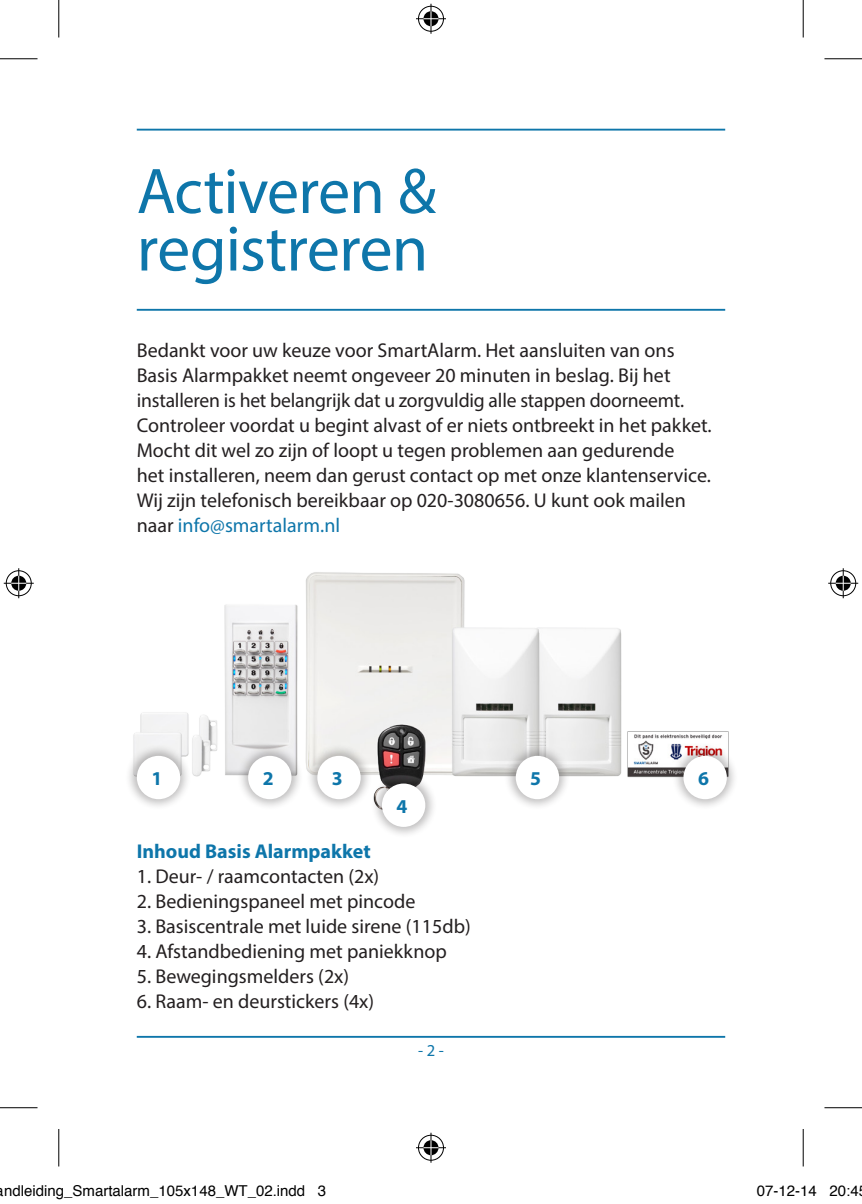
<style>
.page{position:relative;width:862px;height:1204px;background:#fff}
.page>*{position:absolute;margin:0;border:0;box-sizing:border-box;transform-origin:0 0}
.t1{font:65px/57.5px "Myriad Pro";letter-spacing:-.015em;color:#0e76aa}
.t2{font:20px/25px "Myriad Pro";color:#231f20}
.t3{font:700 20px "Myriad Pro";color:#0e76aa}
.t4{font:700 19.75px "Myriad Pro";color:#0e76aa}
.t5{font:16.75px "Myriad Pro";color:#0e76aa}
.t6{font:15px "Helvetica";color:#000}
.s1{color:#0e76aa}
</style>
<div class="page">
<hr style="left:137px;top:309px;width:588px;height:2px;background:#0e76aa">
<hr style="left:137px;top:1036px;width:588px;height:2px;background:#0e76aa">
<hr style="left:137px;top:129px;width:588px;height:2px;background:#0e76aa">
<img style="left:133px;top:572px;width:596px;height:206px">
<div style="left:125px;top:744px;width:67px;height:67px;background:#231f20;opacity:.3"></div>
<div style="left:137px;top:756px;width:43px;height:43px;background:#fff;border-radius:50%"></div>
<div style="left:236px;top:744px;width:67px;height:67px;background:#231f20;opacity:.3"></div>
<div style="left:248px;top:756px;width:43px;height:43px;background:#fff;border-radius:50%"></div>
<div style="left:305px;top:744px;width:67px;height:67px;background:#231f20;opacity:.3"></div>
<div style="left:317px;top:756px;width:44px;height:43px;background:#fff;border-radius:50%"></div>
<div style="left:370px;top:772px;width:67px;height:66px;background:#231f20;opacity:.3"></div>
<div style="left:382px;top:783px;width:43px;height:44px;background:#fff;border-radius:50%"></div>
<div style="left:504px;top:744px;width:66px;height:67px;background:#231f20;opacity:.3"></div>
<div style="left:516px;top:756px;width:43px;height:43px;background:#fff;border-radius:50%"></div>
<div style="left:671px;top:744px;width:67px;height:67px;background:#231f20;opacity:.3"></div>
<div style="left:683px;top:756px;width:44px;height:43px;background:#fff;border-radius:50%"></div>
<hr style="left:0;top:58px;width:38px;height:1px;background:#000">
<hr style="left:824px;top:58px;width:38px;height:1px;background:#000">
<hr style="left:0;top:1107px;width:38px;height:1px;background:#000">
<hr style="left:824px;top:1107px;width:38px;height:1px;background:#000">
<hr style="left:58px;top:0;width:1px;height:37px;background:#000">
<hr style="left:58px;top:1129px;width:1px;height:37px;background:#000">
<hr style="left:802px;top:0;width:1px;height:37px;background:#000">
<hr style="left:802px;top:1129px;width:1px;height:37px;background:#000">
<div style="left:417px;top:5px;width:28px;height:28px;border:3px solid #fff;border-radius:50%"></div>
<hr style="left:416px;top:17px;width:30px;height:3px;background:#fff">
<hr style="left:429px;top:4px;width:3px;height:30px;background:#fff">
<div style="left:422px;top:10px;width:18px;height:18px;border:3px solid #fff;border-radius:50%"></div>
<div style="left:418px;top:6px;width:26px;height:26px;border:1px solid #000;border-radius:50%"></div>
<hr style="left:416px;top:18px;width:30px;height:1px;background:#000">
<hr style="left:430px;top:4px;width:1px;height:30px;background:#000">
<svg style="left:423px;top:11px;width:15px;height:15px"></svg>
<div style="left:417px;top:1134px;width:28px;height:28px;border:3px solid #fff;border-radius:50%"></div>
<hr style="left:416px;top:1146px;width:30px;height:3px;background:#fff">
<hr style="left:429px;top:1133px;width:3px;height:30px;background:#fff">
<div style="left:422px;top:1139px;width:18px;height:18px;border:3px solid #fff;border-radius:50%"></div>
<div style="left:418px;top:1135px;width:26px;height:25px;border:1px solid #000;border-radius:50%"></div>
<hr style="left:416px;top:1147px;width:30px;height:1px;background:#000">
<hr style="left:430px;top:1133px;width:1px;height:30px;background:#000">
<svg style="left:423px;top:1140px;width:15px;height:15px"></svg>
<div style="left:5px;top:569px;width:28px;height:28px;border:3px solid #fff;border-radius:50%"></div>
<hr style="left:4px;top:582px;width:30px;height:3px;background:#fff">
<hr style="left:17px;top:568px;width:3px;height:30px;background:#fff">
<div style="left:10px;top:574px;width:18px;height:18px;border:3px solid #fff;border-radius:50%"></div>
<div style="left:6px;top:570px;width:26px;height:26px;border:1px solid #000;border-radius:50%"></div>
<hr style="left:4px;top:583px;width:30px;height:1px;background:#000">
<hr style="left:18px;top:568px;width:1px;height:30px;background:#000">
<svg style="left:11px;top:576px;width:15px;height:15px"></svg>
<div style="left:829px;top:569px;width:28px;height:28px;border:3px solid #fff;border-radius:50%"></div>
<hr style="left:828px;top:582px;width:30px;height:3px;background:#fff">
<hr style="left:841px;top:568px;width:3px;height:30px;background:#fff">
<div style="left:834px;top:574px;width:18px;height:18px;border:3px solid #fff;border-radius:50%"></div>
<div style="left:830px;top:570px;width:26px;height:26px;border:1px solid #000;border-radius:50%"></div>
<hr style="left:828px;top:583px;width:30px;height:1px;background:#000">
<hr style="left:842px;top:568px;width:1px;height:30px;background:#000">
<svg style="left:835px;top:576px;width:15px;height:15px"></svg>
<p class="t1" style="left:137px;top:161px;width:301px">Activeren &amp; registreren</p>
<p class="t2" style="left:137px;top:338px;width:539px">Bedankt voor uw keuze voor SmartAlarm. Het aansluiten van ons</p>
<p class="t2" style="left:137px;top:363px;width:535px">Basis Alarmpakket neemt ongeveer 20 minuten in beslag. Bij het</p>
<p class="t2" style="left:137px;top:388px;width:549px">installeren is het belangrijk dat u zorgvuldig alle stappen doorneemt.</p>
<p class="t2" style="left:137px;top:413px;width:576px">Controleer voordat u begint alvast of er niets ontbreekt in het pakket.<br>Mocht dit wel zo zijn of loopt u tegen problemen aan gedurende<br>het installeren, neem dan gerust contact op met onze klantenservice.<br>Wij zijn telefonisch bereikbaar op 020-3080656. U kunt ook mailen naar <span class="s1">info@smartalarm.nl</span></p>
<p class="t4" style="left:151px;top:765px;width:12px">1</p>
<p class="t4" style="left:263px;top:765px;width:12px">2</p>
<p class="t4" style="left:332px;top:765px;width:12px">3</p>
<p class="t4" style="left:396px;top:793px;width:12px">4</p>
<p class="t3" style="left:137px;top:838px;width:235px">Inhoud Basis Alarmpakket</p>
<p class="t2" style="left:137px;top:863px;width:244px">1. Deur- / raamcontacten (2x)</p>
<p class="t2" style="left:137px;top:888px;width:280px">2. Bedieningspaneel met pincode</p>
<p class="t2" style="left:137px;top:913px;width:335px">3. Basiscentrale met luide sirene (115db)</p>
<p class="t2" style="left:137px;top:938px;width:311px">4. Afstandbediening met paniekknop</p>
<p class="t2" style="left:137px;top:963px;width:214px">5. Bewegingsmelders (2x)</p>
<p class="t2" style="left:137px;top:988px;width:239px">6. Raam- en deurstickers (4x)</p>
<p class="t5" style="left:418px;top:1040px;width:27px">- 2 -</p>
<p class="t4" style="left:530px;top:765px;width:12px">5</p>
<p class="t4" style="left:698px;top:765px;width:12px">6</p>
<p class="t6" style="left:-4px;top:1180px;width:332px">andleiding_Smartalarm_105x148_WT_02.indd 3</p>
<p class="t6" style="left:757px;top:1180px;width:103px">07-12-14 20:4</p>
</div>
